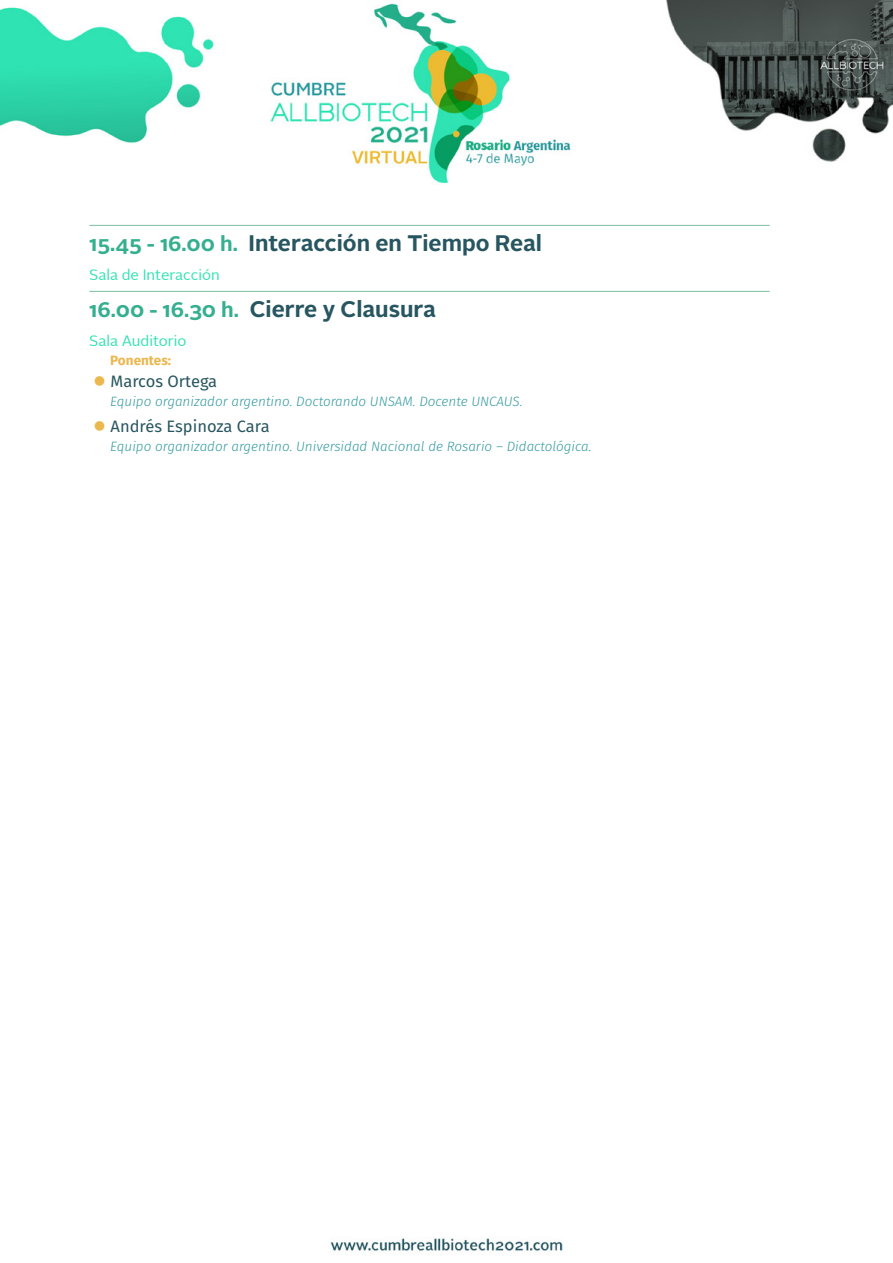
<style>
.page{position:relative;width:893px;height:1263px;background:#fff}
.page>*{position:absolute;margin:0;border:0;box-sizing:border-box;transform-origin:0 0}
.t1{font:700 22.5px "Alright Sans";color:#285660}
.t2{font:16.5px "Fira Sans";color:#285660}
.t3{font:15px "Alright Sans";color:#30e2b2}
.t4{font:italic 300 13.5px "Fira Sans";color:#339aa0}
.t5{font:700 13.5px "Fira Sans";color:#ebb74e}
.s1{font-size:21px;color:#35af90}
.s2{color:#ebb74e}
</style>
<div class="page">
<img style="left:0;top:0;width:893px;height:1251px">
<hr style="left:89px;top:225px;width:681px;height:1px;background:#7dbca1">
<hr style="left:89px;top:291px;width:681px;height:1px;background:#7dbca1">
<h1 class="t1" style="left:89px;top:227px;width:454px"><span class="s1">15.45 - 16.00 h.</span> Interacción en Tiempo Real</h1>
<p class="t3" style="left:89px;top:267px;width:132px">Sala de Interacción</p>
<h1 class="t1" style="left:89px;top:293px;width:348px"><span class="s1">16.00 - 16.30 h.</span> Cierre y Clausura</h1>
<p class="t3" style="left:89px;top:333px;width:99px">Sala Auditorio</p>
<p class="t5" style="left:110px;top:349px;width:62px">Ponentes:</p>
<p class="t2" style="left:94px;top:369px;width:125px"><span class="s2">●</span> Marcos Ortega</p>
<p class="t4" style="left:110px;top:391px;width:414px">Equipo organizador argentino. Doctorando UNSAM. Docente UNCAUS.</p>
<p class="t2" style="left:94px;top:414px;width:178px"><span class="s2">●</span> Andrés Espinoza Cara</p>
<p class="t4" style="left:110px;top:437px;width:483px">Equipo organizador argentino. Universidad Nacional de Rosario – Didactológica.</p>
</div>
